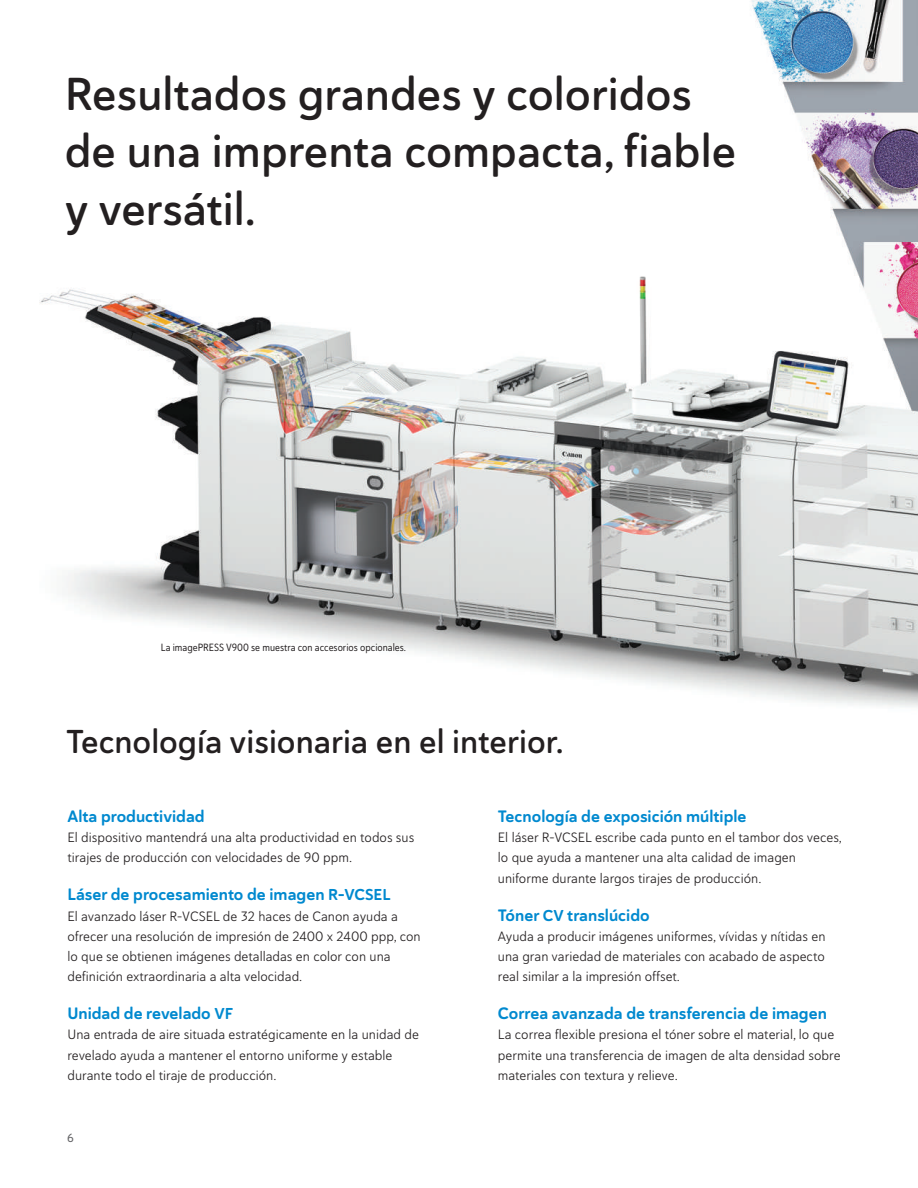
<style>
.page{position:relative;width:918px;height:1188px;background:#fff}
.page>*{position:absolute;margin:0;border:0;box-sizing:border-box;transform-origin:0 0}
.t1{font:46.05px/57.2px "Haboro Soft Nor Dem";color:#231f20}
.t2{font:33px "Haboro Soft Nor Dem";color:#231f20}
.t3{font:16.5px "Haboro Soft Nor Bol";color:#0089cf}
.t4{font:13.5px/20.2px "Haboro Soft Nor Boo";color:#231f20}
.t5{font:12px "Haboro Soft Nor Med";color:#636366}
.t6{font:10.5px "Haboro Soft Con Reg";color:#231f20}
.s1{font-size:15.75px}
</style>
<div class="page">
<img style="left:39px;top:0;width:879px;height:707px">
<h1 class="t1" style="left:65px;top:65px;width:673px">Resultados grandes y coloridos de una imprenta compacta, fiable y versátil.</h1>
<p class="t6" style="left:161px;top:640px;width:247px">La imagePRESS V900 se muestra con accesorios opcionales.</p>
<h2 class="t2" style="left:66px;top:719px;width:499px">Tecnología visionaria en el interior.</h2>
<p class="t3" style="left:68px;top:805px;width:139px">Alta productividad</p>
<p class="t4" style="left:68px;top:827px;width:348px">El dispositivo mantendrá una alta productividad en todos sus tirajes de producción con velocidades de 90 ppm.</p>
<p class="t3" style="left:68px;top:884px;width:325px">Láser de procesamiento de imagen <span class="s1">R-VCSEL</span></p>
<p class="t4" style="left:68px;top:906px;width:355px">El avanzado láser R-VCSEL de 32 haces de Canon ayuda a ofrecer una resolución de impresión de 2400 x 2400 ppp, con lo que se obtienen imágenes detalladas en color con una definición extraordinaria a alta velocidad.</p>
<p class="t3" style="left:68px;top:1002px;width:167px">Unidad de revelado <span class="s1">VF</span></p>
<p class="t4" style="left:68px;top:1024px;width:353px">Una entrada de aire situada estratégicamente en la unidad de revelado ayuda a mantener el entorno uniforme y estable durante todo el tiraje de producción.</p>
<p class="t5" style="left:67px;top:1129px;width:8px">6</p>
<p class="t3" style="left:498px;top:805px;width:250px">Tecnología de exposición múltiple</p>
<p class="t4" style="left:498px;top:827px;width:346px">El láser R-VCSEL escribe cada punto en el tambor dos veces, lo que ayuda a mantener una alta calidad de imagen uniforme durante largos tirajes de producción.</p>
<p class="t3" style="left:498px;top:904px;width:153px">Tóner <span class="s1">CV</span> translúcido</p>
<p class="t4" style="left:498px;top:926px;width:329px;text-align:justify">Ayuda a producir imágenes uniformes, vívidas y nítidas en una gran variedad de materiales con acabado de aspecto real similar a la impresión offset.</p>
<p class="t3" style="left:498px;top:1002px;width:331px">Correa avanzada de transferencia de imagen</p>
<p class="t4" style="left:498px;top:1024px;width:344px">La correa flexible presiona el tóner sobre el material, lo que permite una transferencia de imagen de alta densidad sobre materiales con textura y relieve.</p>
</div>
